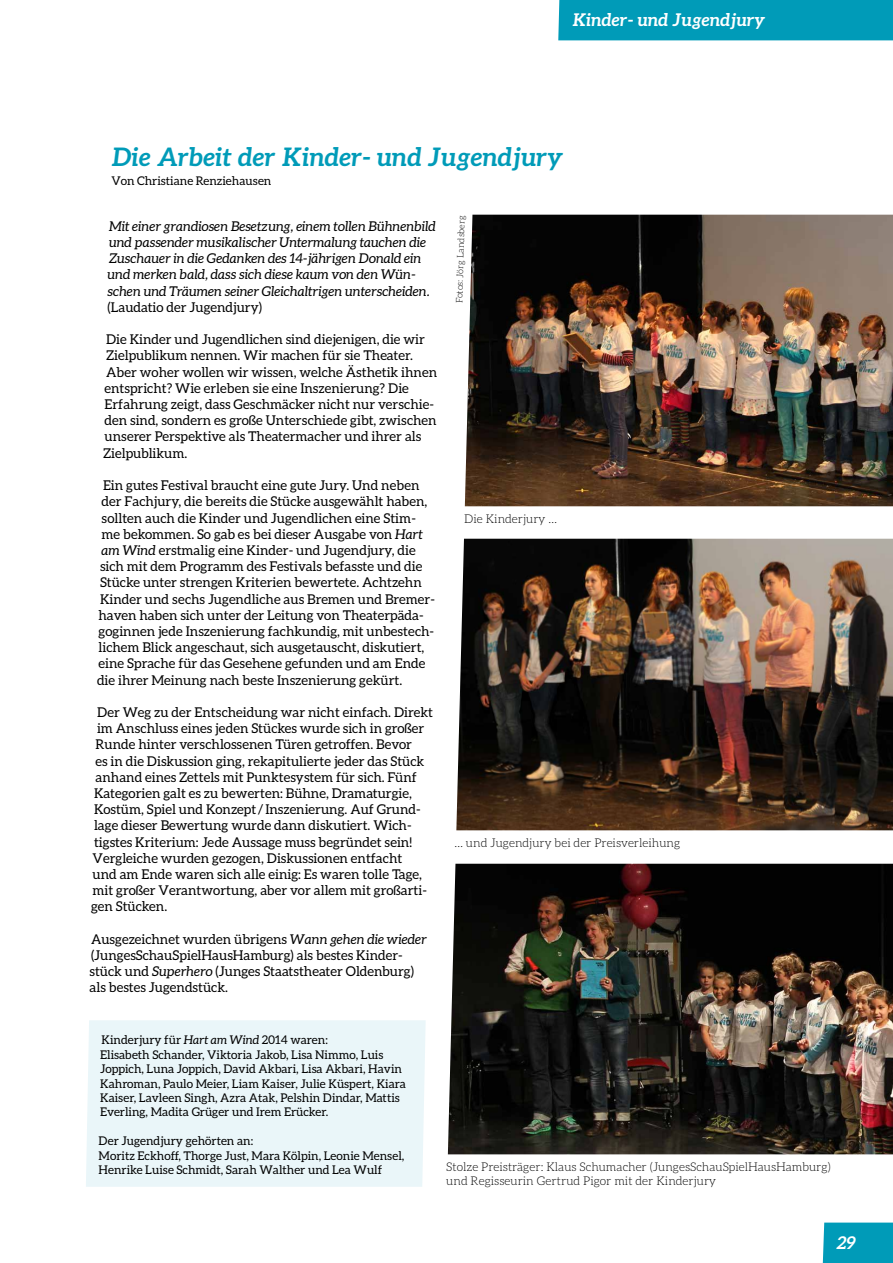
<style>
.page{position:relative;width:893px;height:1263px;background:#fff}
.page>*{position:absolute;margin:0;border:0;box-sizing:border-box;transform-origin:0 0}
.t1{font:italic 700 25.5px "Aleo";color:#009bb8}
.t2{font:italic 700 17.55px "Aleo";color:#fff}
.t3{font:13.5px/16.2px "Aleo";color:#000}
.t4{font:italic 13.5px/16.2px "Aleo";color:#000}
.t5{font:12px/14.4px "Aleo";color:#000}
.t6{font:300 12px/14.4px "Aleo";color:#000}
.t7{font:300 9px "Aleo";color:#000}
.s1{font-style:italic}
</style>
<div class="page">
<div style="left:823px;top:1222px;width:70px;height:41px;background:#009bb8"></div>
<img style="left:456px;top:539px;width:437px;height:291px">
<img style="left:448px;top:864px;width:445px;height:290px">
<img style="left:465px;top:215px;width:428px;height:291px">
<div style="left:86px;top:1020px;width:340px;height:167px;background:#eaf6f9"></div>
<div style="left:558px;top:0;width:335px;height:40px;background:#009bb8"></div>
<p class="t2" style="left:572px;top:10px;width:195px">Kinder- und Jugendjury</p>
<h1 class="t1" style="left:111px;top:142px;width:454px">Die Arbeit der Kinder- und Jugendjury</h1>
<p class="t5" style="left:111px;top:174px;width:162px">Von Christiane Renziehausen</p>
<p class="t7" style="left:454px;top:303px;width:89px;rotate:-88deg">Fotos: Jörg Landsberg</p>
<p class="t4" style="left:108px;top:218px;width:330px">Mit einer grandiosen Besetzung, einem tollen Bühnenbild und passender musikalischer Untermalung tauchen die Zuschauer in die Gedanken des 14-jährigen Donald ein und merken bald, dass sich diese kaum von den Wün&shy;schen und Träumen seiner Gleichaltrigen unterscheiden.</p>
<p class="t3" style="left:108px;top:299px;width:156px">(Laudatio der Jugendjury)</p>
<p class="t3" style="left:103px;top:331px;width:336px">Die Kinder und Jugendlichen sind diejenigen, die wir Zielpublikum nennen. Wir machen für sie Theater.<br>Aber woher wollen wir wissen, welche Ästhetik ihnen entspricht? Wie erleben sie eine Inszenierung? Die Erfahrung zeigt, dass Geschmäcker nicht nur verschie&shy;den sind, sondern es große Unterschiede gibt, zwischen unserer Perspektive als Theatermacher und ihrer als Zielpublikum.</p>
<p class="t3" style="left:103px;top:477px;width:318px">Ein gutes Festival braucht eine gute Jury. Und neben</p>
<p class="t3" style="left:102px;top:493px;width:327px">der Fachjury, die bereits die Stücke ausgewählt haben,</p>
<p class="t3" style="left:102px;top:509px;width:316px">sollten auch die Kinder und Jugendlichen eine Stim-</p>
<p class="t3" style="left:102px;top:526px;width:323px">me bekommen. So gab es bei dieser Ausgabe von <span class="s1">Hart</span></p>
<p class="t3" style="left:102px;top:542px;width:316px"><span class="s1">am Wind</span> erstmalig eine Kinder- und Jugendjury, die</p>
<p class="t3" style="left:100px;top:558px;width:324px">sich mit dem Programm des Festivals befasste und die</p>
<p class="t3" style="left:100px;top:574px;width:323px">Stücke unter strengen Kriterien bewertete. Achtzehn</p>
<p class="t3" style="left:100px;top:590px;width:336px">Kinder und sechs Jugendliche aus Bremen und Bremer-</p>
<p class="t3" style="left:99px;top:607px;width:327px">haven haben sich unter der Leitung von Theaterpäda-</p>
<p class="t3" style="left:99px;top:623px;width:337px">goginnen jede Inszenierung fachkundig, mit unbestech-</p>
<p class="t3" style="left:99px;top:639px;width:327px">lichem Blick angeschaut, sich ausgetauscht, diskutiert,</p>
<p class="t3" style="left:99px;top:655px;width:328px">eine Sprache für das Gesehene gefunden und am Ende</p>
<p class="t3" style="left:97px;top:671px;width:307px">die ihrer Meinung nach beste Inszenierung gekürt.</p>
<p class="t3" style="left:97px;top:704px;width:337px">Der Weg zu der Entscheidung war nicht einfach. Direkt</p>
<p class="t3" style="left:97px;top:720px;width:329px">im Anschluss eines jeden Stückes wurde sich in großer</p>
<p class="t3" style="left:96px;top:736px;width:318px">Runde hinter verschlossenen Türen getroffen. Bevor</p>
<p class="t3" style="left:96px;top:752px;width:330px">es in die Diskussion ging, rekapitulierte jeder das Stück</p>
<p class="t3" style="left:96px;top:769px;width:323px">anhand eines Zettels mit Punktesystem für sich. Fünf</p>
<p class="t3" style="left:94px;top:785px;width:319px">Kategorien galt es zu bewerten: Bühne, Dramaturgie,</p>
<p class="t3" style="left:94px;top:801px;width:328px">Kostüm, Spiel und Konzept / Inszenierung. Auf Grund-</p>
<p class="t3" style="left:94px;top:817px;width:319px">lage dieser Bewertung wurde dann diskutiert. Wich-</p>
<p class="t3" style="left:94px;top:833px;width:319px">tigstes Kriterium: Jede Aussage muss begründet sein!</p>
<p class="t3" style="left:93px;top:850px;width:311px">Vergleiche wurden gezogen, Diskussionen entfacht</p>
<p class="t3" style="left:93px;top:866px;width:331px">und am Ende waren sich alle einig: Es waren tolle Tage,</p>
<p class="t3" style="left:93px;top:882px;width:336px">mit großer Verantwortung, aber vor allem mit großarti-</p>
<p class="t3" style="left:91px;top:898px;width:78px">gen Stücken.</p>
<p class="t3" style="left:90px;top:931px;width:339px">Ausgezeichnet wurden übrigens <span class="s1">Wann gehen die wieder </span>(JungesSchauSpielHausHamburg) als bestes Kinder&shy;stück und <span class="s1">Superhero</span> (Junges Staatstheater Oldenburg) als bestes Jugendstück.</p>
<p class="t6" style="left:464px;top:511px;width:94px">Die Kinderjury …</p>
<p class="t6" style="left:454px;top:835px;width:227px">… und Jugendjury bei der Preisverleihung</p>
<p class="t5" style="left:100px;top:1033px;width:307px">Kinderjury für <span class="s1">Hart am Wind</span> 2014 waren:<br>Elisabeth Schander, Viktoria Jakob, Lisa Nimmo, Luis Joppich, Luna Joppich, David Akbari, Lisa Akbari, Havin Kahroman, Paulo Meier, Liam Kaiser, Julie Küspert, Kiara Kaiser, Lavleen Singh, Azra Atak, Pelshin Dindar, Mattis Everling, Madita Grüger und Irem Erücker.</p>
<p class="t5" style="left:99px;top:1133px;width:307px">Der Jugendjury gehörten an:<br>Moritz Eckhoff, Thorge Just, Mara Kölpin, Leonie Mensel,<br>Henrike Luise Schmidt, Sarah Walther und Lea Wulf</p>
<p class="t6" style="left:446px;top:1159px;width:386px">Stolze Preisträger: Klaus Schumacher (JungesSchauSpielHausHamburg) und Regisseurin Gertrud Pigor mit der Kinderjury</p>
<p class="t2" style="left:836px;top:1232px;width:22px">29</p>
</div>
